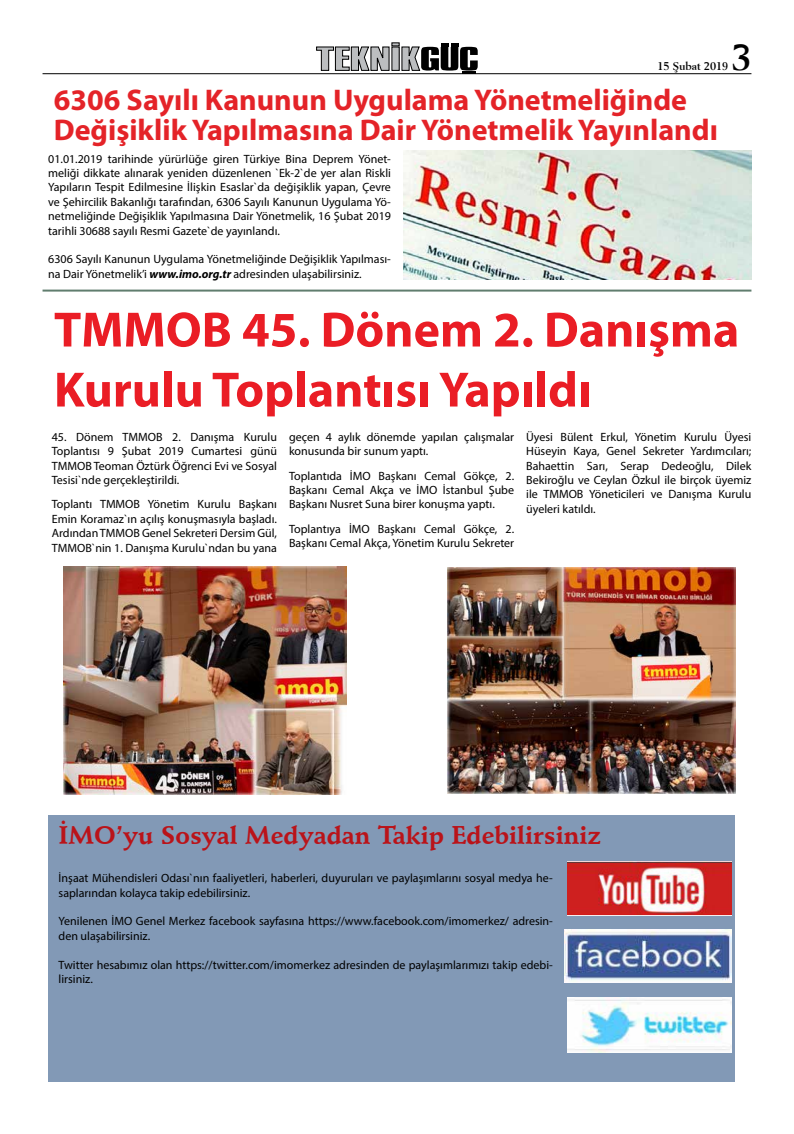
<style>
.page{position:relative;width:794px;height:1134px;background:#fff}
.page>*{position:absolute;margin:0;border:0;box-sizing:border-box;transform-origin:0 0}
.t1{font:700 50px/60px "Myriad Pro";color:#ea1d25}
.t2{font:700 36px "Revival 565 BT";color:#000}
.t3{font:700 30px/30px "Myriad Pro";color:#e42328}
.t4{font:700 25px "Schneidler BT";color:#ba1319}
.t5{font:12px/14.4px "Myriad Pro";color:#000}
.t6{font:700 11px "Revival 565 BT";color:#000}
.s1{font-weight:700;font-style:italic}
</style>
<div class="page">
<svg style="left:316px;top:43px;width:162px;height:30px"></svg>
<hr style="left:43px;top:73px;width:708px;height:1px;background:#000">
<div style="left:48px;top:815px;width:687px;height:266px;background:#8299b6"></div>
<img style="left:403px;top:151px;width:348px;height:128px">
<hr style="left:43px;top:290px;width:708px;height:2px;background:#607d6e">
<img style="left:63px;top:566px;width:283px;height:228px">
<img style="left:448px;top:567px;width:287px;height:227px">
<img style="left:564px;top:929px;width:167px;height:53px">
<img style="left:567px;top:998px;width:164px;height:54px">
<img style="left:567px;top:861px;width:164px;height:54px">
<h2 class="t2" style="left:731px;top:35px;width:22px">3</h2>
<p class="t6" style="left:657px;top:59px;width:72px">15 Şubat 2019</p>
<h3 class="t3" style="left:54px;top:84px;width:665px">6306 Sayılı Kanunun Uygulama Yönetmeliğinde<br>Değişiklik Yapılmasına Dair Yönetmelik Yayınlandı</h3>
<p class="t5" style="left:48px;top:151px;width:344px;text-align:justify">01.01.2019 tarihinde yürürlüğe giren Türkiye Bina Deprem Yönet&shy;meliği dikkate alınarak yeniden düzenlenen `Ek-2`de yer alan Riskli Yapıların Tespit Edilmesine İlişkin Esaslar`da değişiklik yapan, Çevre ve Şehircilik Bakanlığı tarafından, 6306 Sayılı Kanunun Uygulama Yö&shy;netmeliğinde Değişiklik Yapılmasına Dair Yönetmelik, 16 Şubat 2019 tarihli 30688 sayılı Resmi Gazete`de yayınlandı.</p>
<p class="t5" style="left:48px;top:252px;width:344px">6306 Sayılı Kanunun Uygulama Yönetmeliğinde Değişiklik Yapılması&shy;na Dair Yönetmelik’i <span class="s1">www.imo.org.tr</span> adresinden ulaşabilirsiniz.</p>
<h1 class="t1" style="left:54px;top:298px;width:687px">TMMOB 45. Dönem 2. Danışma<br>Kurulu Toplantısı Yapıldı</h1>
<p class="t5" style="left:52px;top:429px;width:227px;text-align:justify">45. Dönem TMMOB 2. Danışma Kurulu Toplantısı 9 Şubat 2019 Cumartesi günü TMMOB Teoman Öztürk Öğrenci Evi ve Sosyal Tesisi`nde gerçekleştirildi.</p>
<p class="t5" style="left:52px;top:497px;width:227px;text-align:justify">Toplantı TMMOB Yönetim Kurulu Başkanı Emin Koramaz`ın açılış konuşmasıyla başladı.<br>Ardından TMMOB Genel Sekreteri Dersim Gül, TMMOB`nin 1. Danışma Kurulu`ndan bu yana</p>
<p class="t5" style="left:289px;top:429px;width:227px">geçen 4 aylık dönemde yapılan çalışmalar konusunda bir sunum yaptı.</p>
<p class="t5" style="left:289px;top:468px;width:227px;text-align:justify">Toplantıda İMO Başkanı Cemal Gökçe, 2.<br>Başkanı Cemal Akça ve İMO İstanbul Şube Başkanı Nusret Suna birer konuşma yaptı.</p>
<p class="t5" style="left:289px;top:521px;width:227px">Toplantıya İMO Başkanı Cemal Gökçe, 2.<br>Başkanı Cemal Akça, Yönetim Kurulu Sekreter</p>
<p class="t5" style="left:526px;top:429px;width:227px;text-align:justify">Üyesi Bülent Erkul, Yönetim Kurulu Üyesi Hüseyin Kaya, Genel Sekreter Yardımcıları; Bahaettin Sarı, Serap Dedeoğlu, Dilek Bekiroğlu ve Ceylan Özkul ile birçok üyemiz ile TMMOB Yöneticileri ve Danışma Kurulu üyeleri katıldı.</p>
<h3 class="t4" style="left:59px;top:820px;width:543px">İMO’yu Sosyal Medyadan Takip Edebilirsiniz</h3>
<p class="t5" style="left:59px;top:871px;width:496px">İnşaat Mühendisleri Odası`nın faaliyetleri, haberleri, duyuruları ve paylaşımlarını sosyal medya he&shy;saplarından kolayca takip edebilirsiniz.</p>
<p class="t5" style="left:59px;top:914px;width:496px">Yenilenen İMO Genel Merkez facebook sayfasına https://www.facebook.com/imomerkez/ adresin&shy;den ulaşabilirsiniz.</p>
<p class="t5" style="left:59px;top:957px;width:496px">Twitter hesabımız olan https://twitter.com/imomerkez adresinden de paylaşımlarımızı takip edebi&shy;lirsiniz.</p>
</div>
